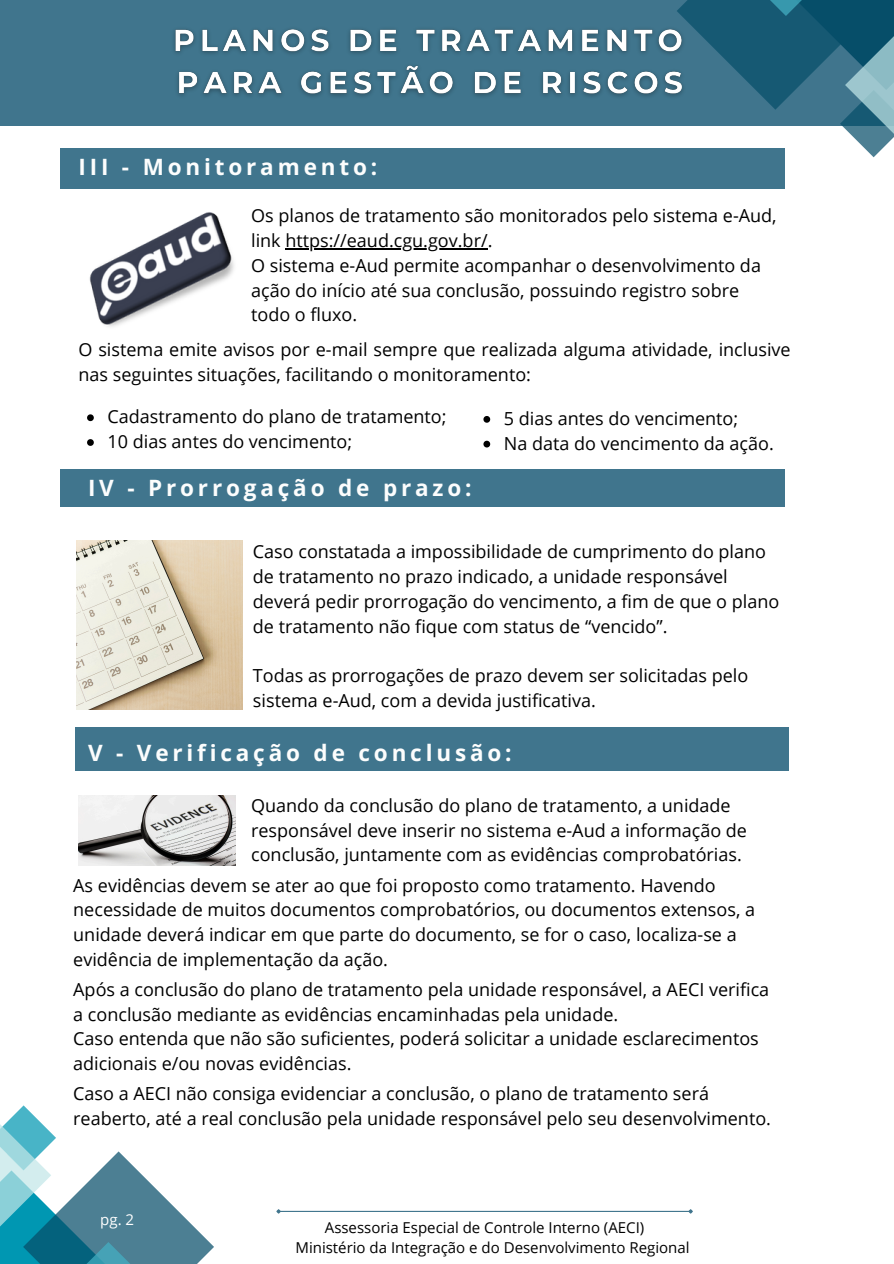
<style>
.page{position:relative;width:894px;height:1264px;background:#fff}
.page>*{position:absolute;margin:0;border:0;box-sizing:border-box;transform-origin:0 0}
.t1{font:700 22.5px "Open Sans";letter-spacing:.17em;color:#fcfdfd}
.t2{font:18px/24.8px "Open Sans";color:#000}
.t3{font:15px "Open Sans";color:#000}
.t4{font:15px "Open Sans";color:#fff}
</style>
<div class="page">
<svg style="left:0;top:1105px;width:214px;height:158px"></svg>
<div style="left:60px;top:149px;width:724px;height:40px;background:#40758d"></div>
<div style="left:60px;top:469px;width:724px;height:37px;background:#40758d"></div>
<img style="left:89px;top:212px;width:145px;height:115px">
<img style="left:77px;top:540px;width:165px;height:169px">
<div style="left:75px;top:727px;width:713px;height:44px;background:#40758d"></div>
<img style="left:78px;top:795px;width:158px;height:70px">
<hr style="left:285px;top:248px;width:202px;height:1px;background:#000">
<svg style="left:87px;top:414px;width:7px;height:7px"></svg>
<svg style="left:87px;top:439px;width:7px;height:7px"></svg>
<svg style="left:483px;top:416px;width:7px;height:7px"></svg>
<svg style="left:483px;top:441px;width:7px;height:6px"></svg>
<div style="left:0;top:0;width:893px;height:126px;background:#40758d"></div>
<svg style="left:676px;top:0;width:217px;height:157px"></svg>
<img style="left:174px;top:22px;width:517px;height:82px">
<hr style="left:280px;top:1210px;width:409px;height:1px;background:#40758d">
<svg style="left:276px;top:1209px;width:6px;height:5px"></svg>
<svg style="left:687px;top:1209px;width:6px;height:5px"></svg>
<h3 class="t1" style="left:78px;top:150px;width:300px">III - Monitoramento:</h3>
<p class="t2" style="left:251px;top:203px;width:527px">Os planos de tratamento são monitorados pelo sistema e-Aud, link https://eaud.cgu.gov.br/.</p>
<p class="t2" style="left:251px;top:252px;width:511px">O sistema e-Aud permite acompanhar o desenvolvimento da ação do início até sua conclusão, possuindo registro sobre todo o fluxo.</p>
<h3 class="t2" style="left:78px;top:337px;width:713px">O sistema emite avisos por e-mail sempre que realizada alguma atividade, inclusive nas seguintes situações, facilitando o monitoramento:</h3>
<p class="t2" style="left:107px;top:404px;width:340px">Cadastramento do plano de tratamento;</p>
<p class="t2" style="left:107px;top:429px;width:246px">10 dias antes do vencimento;</p>
<h2 class="t1" style="left:88px;top:471px;width:385px">IV - Prorrogação de prazo:</h2>
<p class="t2" style="left:504px;top:405px;width:236px">5 dias antes do vencimento;</p>
<h3 class="t2" style="left:504px;top:430px;width:271px">Na data do vencimento da ação.</h3>
<p class="t2" style="left:253px;top:539px;width:527px">Caso constatada a impossibilidade de cumprimento do plano de tratamento no prazo indicado, a unidade responsável deverá pedir prorrogação do vencimento, a fim de que o plano de tratamento não fique com status de “vencido”.</p>
<h3 class="t2" style="left:253px;top:662px;width:496px">Todas as prorrogações de prazo devem ser solicitadas pelo sistema e-Aud, com a devida justificativa.</h3>
<h2 class="t1" style="left:88px;top:736px;width:425px">V - Verificação de conclusão:</h2>
<h3 class="t2" style="left:251px;top:792px;width:497px">Quando da conclusão do plano de tratamento, a unidade responsável deve inserir no sistema e-Aud a informação de conclusão, juntamente com as evidências comprobatórias.</h3>
<h3 class="t2" style="left:73px;top:872px;width:683px">As evidências devem se ater ao que foi proposto como tratamento. Havendo necessidade de muitos documentos comprobatórios, ou documentos extensos, a unidade deverá indicar em que parte do documento, se for o caso, localiza-se a evidência de implementação da ação.</h3>
<h3 class="t2" style="left:73px;top:976px;width:697px">Após a conclusão do plano de tratamento pela unidade responsável, a AECI verifica a conclusão mediante as evidências encaminhadas pela unidade.<br>Caso entenda que não são suficientes, poderá solicitar a unidade esclarecimentos adicionais e/ou novas evidências.</h3>
<h3 class="t2" style="left:73px;top:1081px;width:699px">Caso a AECI não consiga evidenciar a conclusão, o plano de tratamento será reaberto, até a real conclusão pela unidade responsável pelo seu desenvolvimento.</h3>
<p class="t4" style="left:100px;top:1208px;width:35px">pg. 2</p>
<p class="t3" style="left:325px;top:1216px;width:321px">Assessoria Especial de Controle Interno (AECI)</p>
<p class="t3" style="left:295px;top:1236px;width:395px">Ministério da Integração e do Desenvolvimento Regional</p>
</div>
